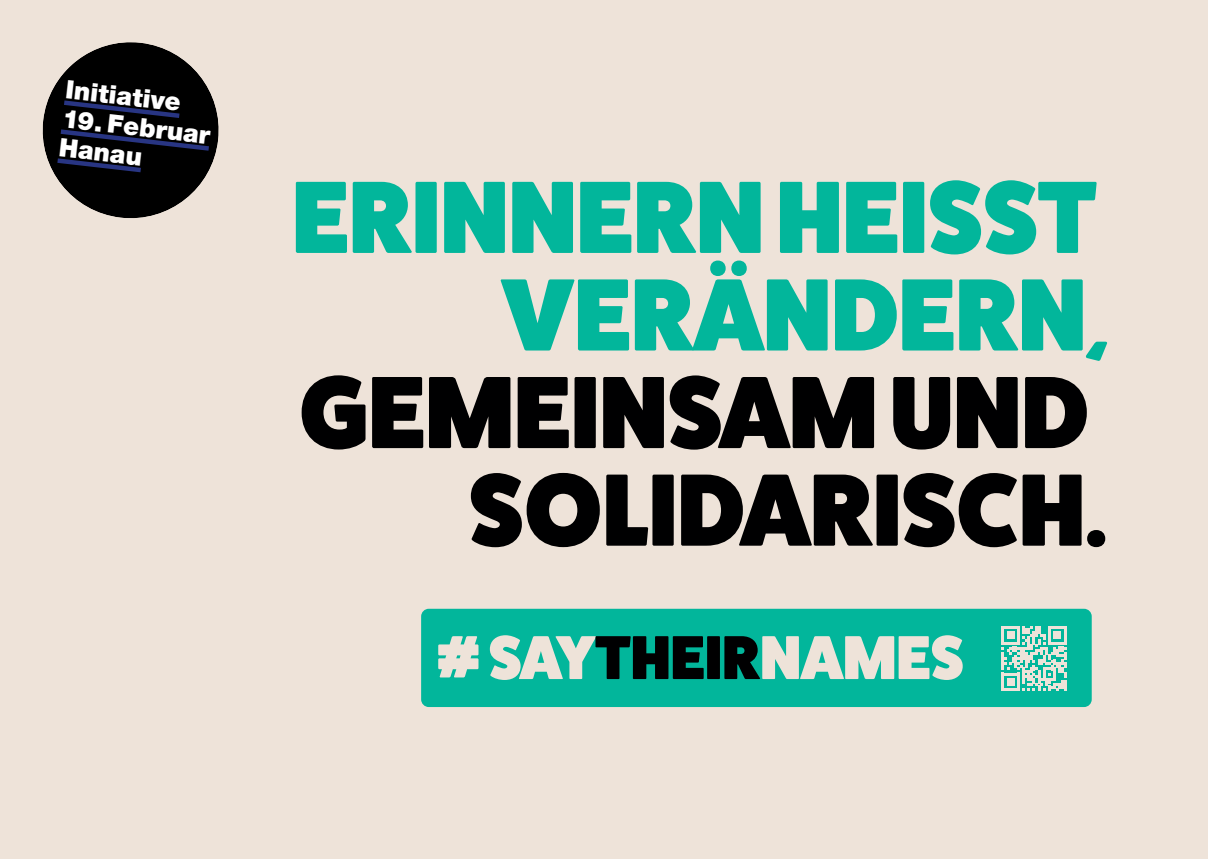
<style>
.page{position:relative;width:1208px;height:859px;background:#eee3d9}
.page>*{position:absolute;margin:0;border:0;box-sizing:border-box;transform-origin:0 0}
.t1{font:800 103px/97.6px "Fat Frank";color:#02b69b;text-align:right}
.t2{font:800 103px/97.6px "Fat Frank";color:#000001;text-align:right}
.t3{font:800 62.1px "Fat Frank";color:#eee3d9}
.t4{font:900 25.5px/29.5px "Helvetica Neue";color:#fff}
.s1{font-size:88px}
.s2{color:#000001}
</style>
<div class="page">
<svg style="left:42px;top:42px;width:177px;height:177px"></svg>
<div style="left:421px;top:609px;width:670px;height:98px;background:#02b69b;border-radius:8px"></div>
<svg style="left:1001px;top:626px;width:65px;height:65px"></svg>
<p class="t4" style="left:68px;top:74px;width:117px;rotate:7deg">Initiative</p>
<p class="t4" style="left:64px;top:103px;width:150px;rotate:7deg">19. Februar<br>Hanau</p>
<h1 class="t1" style="left:292px;top:169px;width:816px">ERINNERN HEISST<br>VERÄNDERN,</h1>
<h1 class="t2" style="left:299px;top:365px;width:809px">GEMEINSAM UND<br>SOLIDARISCH.</h1>
<h2 class="t3" style="left:435px;top:623px;width:530px"><span class="s1">#</span>SAY<span class="s2">THEIR</span>NAMES</h2>
</div>
